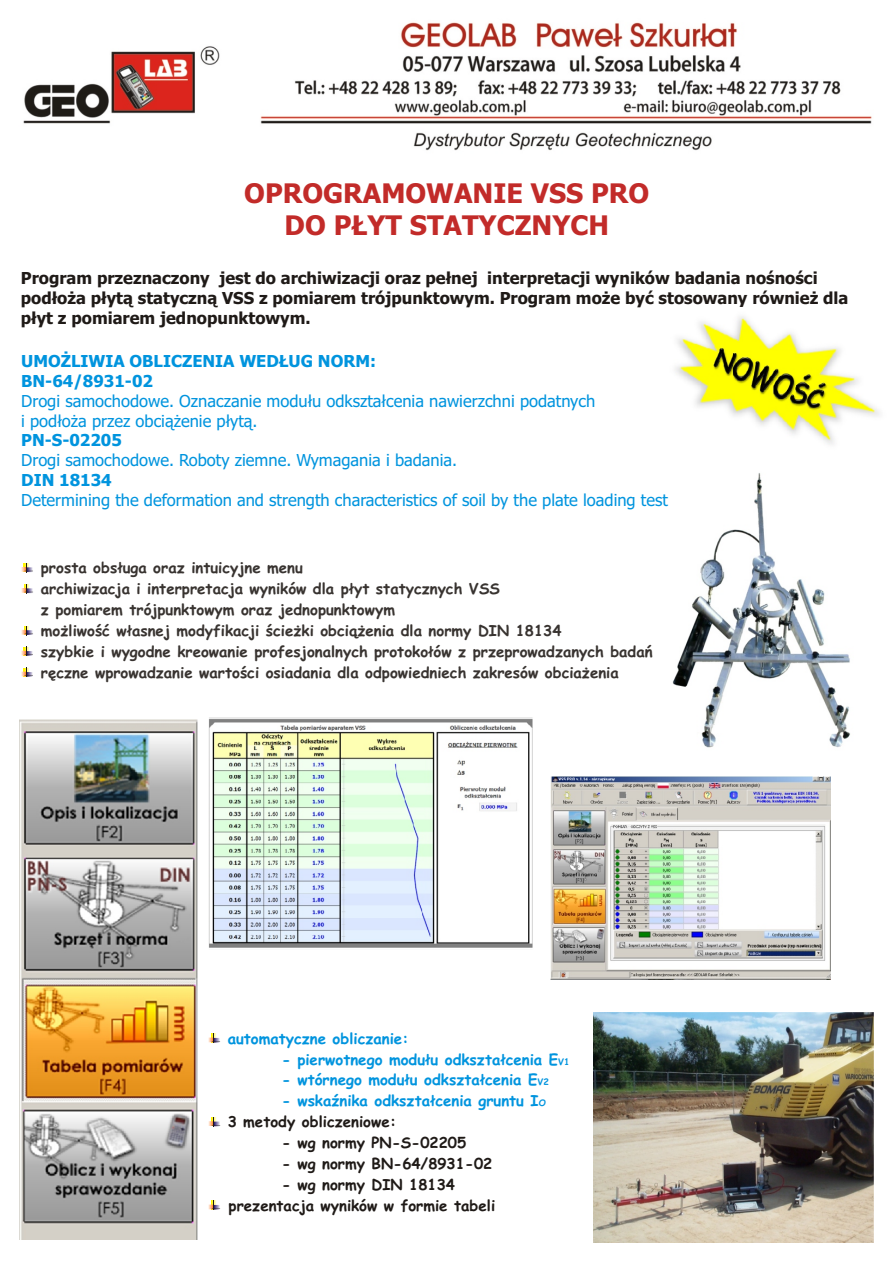
<style>
.page{position:relative;width:894px;height:1263px;background:#fff}
.page>*{position:absolute;margin:0;border:0;box-sizing:border-box;transform-origin:0 0}
.t1{font:700 27px/32.5px "Tahoma";color:#c22b29;text-align:center}
.t2{font:16.5px/20px "Tahoma";color:#0094de}
.t3{font:700 16.5px/20px "Tahoma";color:#1f1a17}
.t4{font:700 16.5px/20px "Tahoma";color:#0094de}
.t5{font:700 15px/20.9px "Comic Sans MS";color:#383330}
.t6{font:700 15px/20.9px "Comic Sans MS";color:#0094de}
.t7{font:700 15px/20.9px "Comic Sans MS";color:#1f1a17}
.s1{font-size:9px}
.s2{color:#1f1a17}
</style>
<div class="page">
<img style="left:672px;top:473px;width:178px;height:275px">
<img style="left:23px;top:22px;width:849px;height:129px">
<img style="left:593px;top:1013px;width:281px;height:229px">
<img style="left:675px;top:316px;width:205px;height:129px">
<svg style="left:21px;top:584px;width:12px;height:10px"></svg>
<svg style="left:21px;top:626px;width:12px;height:10px"></svg>
<svg style="left:21px;top:667px;width:12px;height:10px"></svg>
<svg style="left:21px;top:646px;width:12px;height:10px"></svg>
<svg style="left:21px;top:563px;width:12px;height:10px"></svg>
<svg style="left:208px;top:1033px;width:12px;height:10px"></svg>
<svg style="left:208px;top:1117px;width:12px;height:10px"></svg>
<svg style="left:208px;top:1200px;width:12px;height:10px"></svg>
<img style="left:208px;top:718px;width:325px;height:230px">
<img style="left:550px;top:777px;width:280px;height:202px">
<img style="left:20px;top:719px;width:177px;height:520px">
<h1 class="t1" style="left:244px;top:179px;width:407px">OPROGRAMOWANIE VSS PRO<br>DO P£YT STATYCZNYCH</h1>
<p class="t3" style="left:21px;top:269px;width:829px">Program przeznaczony jest do archiwizacji oraz pe³nej interpretacji wyników badania noœnoœci pod³o¿a p³yt¹ statyczn¹ VSS z pomiarem trójpunktowym. Program mo¿e byæ stosowany równie¿ dla p³yt z pomiarem jednopunktowym.</p>
<p class="t4" style="left:21px;top:352px;width:356px">UMO¯LIWIA OBLICZENIA WED£UG NORM:<br>BN-64/8931-02</p>
<p class="t2" style="left:21px;top:392px;width:576px">Drogi samochodowe. Oznaczanie modu³u odkszta³cenia nawierzchni podatnych i pod³o¿a przez obci¹¿enie p³yt¹.</p>
<p class="t4" style="left:21px;top:432px;width:102px">PN-S-02205</p>
<p class="t2" style="left:21px;top:452px;width:438px">Drogi samochodowe. Roboty ziemne. Wymagania i badania.</p>
<p class="t4" style="left:21px;top:472px;width:92px">DIN 18134</p>
<p class="t2" style="left:21px;top:492px;width:648px">Determining the deformation and strength characteristics of soil by the plate loading test</p>
<p class="t5" style="left:41px;top:559px;width:613px">prosta obs³uga oraz intuicyjne menu<br>archiwizacja i interpretacja wyników dla p³yt statycznych VSS<br>z pomiarem trójpunktowym oraz jednopunktowym<br>mo¿liwoœæ w³asnej modyfikacji œcie¿ki obci¹¿enia dla normy DIN 18134<br>szybkie i wygodne kreowanie profesjonalnych protoko³ów z przeprowadzanych badañ rêczne wprowadzanie wartoœci osiadania dla odpowiedniech zakresów obcia¿enia</p>
<p class="t6" style="left:228px;top:1029px;width:183px">automatyczne obliczanie:</p>
<p class="t6" style="left:282px;top:1050px;width:289px">- pierwotnego modu³u odkszta³cenia E<span class="s1">V1</span></p>
<p class="t6" style="left:282px;top:1071px;width:269px">- wtórnego modu³u odkszta³cenia E<span class="s1">V2</span></p>
<p class="t6" style="left:228px;top:1092px;width:320px;text-indent:54px">- wskaŸnika odkszta³cenia gruntu I<span class="s1">O<br></span><span class="s2">3 metody obliczeniowe:</span></p>
<p class="t7" style="left:282px;top:1134px;width:186px">- wg normy PN-S-02205</p>
<p class="t7" style="left:282px;top:1155px;width:212px">- wg normy BN-64/8931-02</p>
<p class="t7" style="left:229px;top:1176px;width:268px;text-indent:53px">- wg normy DIN 18134 prezentacja wyników w formie tabeli</p>
</div>
